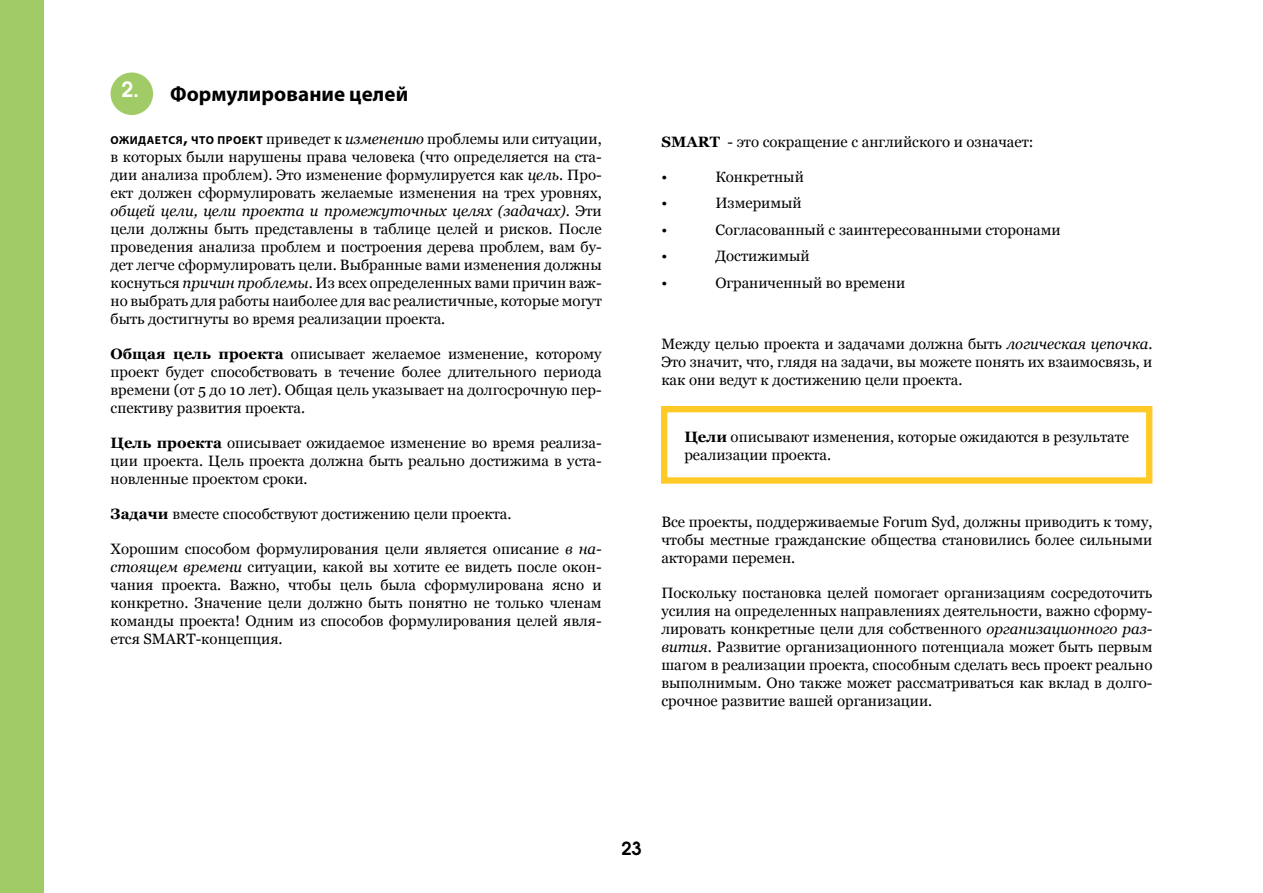
<style>
.page{position:relative;width:1263px;height:893px;background:#fff}
.page>*{position:absolute;margin:0;border:0;box-sizing:border-box;transform-origin:0 0}
.t1{font:700 21px "Myriad Pro";letter-spacing:.005em;color:#000}
.t2{font:600 21px "ITC Avant Garde Std";color:#fff}
.t3{font:600 18px "ITC Avant Garde Std";color:#000}
.t4{font:15px/18px "Georgia";color:#000;text-align:justify}
.s1{font-family:"Myriad Pro";font-weight:700;font-size:11.55px}
.s2{font-family:"Myriad Pro";font-weight:700;font-size:16.5px}
.s3{font-style:italic}
.s4{font-weight:700}
</style>
<div class="page">
<div style="left:0;top:0;width:44px;height:893px;background:#a1cb66"></div>
<div style="left:661px;top:406px;width:491px;height:78px;border:6px solid #ffca28"></div>
<div style="left:111px;top:72px;width:42px;height:43px;background:#a1cb66;border-radius:50%"></div>
<h1 class="t2" style="left:121px;top:76px;width:19px">2.</h1>
<h1 class="t1" style="left:170px;top:80px;width:240px">Формулирование целей</h1>
<p class="t4" style="left:111px;top:130px;width:493px"><span class="s1">ожидается</span><span class="s2">,</span> <span class="s1">что проект</span> приведет к <span class="s3">изменению</span> проблемы или ситуации, в которых были нарушены права человека (что определяется на ста&shy;дии анализа проблем). Это изменение формулируется как <span class="s3">цель</span>. Про&shy;ект должен сформулировать желаемые изменения на трех уровнях, <span class="s3">общей цели, цели проекта и промежуточных целях (задачах)</span>. Эти цели должны быть представлены в таблице целей и рисков. После проведения анализа проблем и построения дерева проблем, вам бу&shy;дет легче сформулировать цели. Выбранные вами изменения должны коснуться <span class="s3">причин проблемы</span>. Из всех определенных вами причин важ&shy;но выбрать для работы наиболее для вас реалистичные, которые могут быть достигнуты во время реализации проекта.</p>
<p class="t4" style="left:111px;top:345px;width:493px"><span class="s4">Общая цель проекта</span> описывает желаемое изменение, которому проект будет способствовать в течение более длительного периода времени (от 5 до 10 лет). Общая цель указывает на долгосрочную пер&shy;спективу развития проекта.</p>
<p class="t4" style="left:111px;top:434px;width:493px"><span class="s4">Цель проекта</span> описывает ожидаемое изменение во время реализа&shy;ции проекта. Цель проекта должна быть реально достижима в уста&shy;новленные проектом сроки.</p>
<p class="t4" style="left:111px;top:505px;width:402px"><span class="s4">Задачи</span> вместе способствуют достижению цели проекта.</p>
<p class="t4" style="left:111px;top:540px;width:493px">Хорошим способом формулирования цели является описание <span class="s3">в на&shy;стоящем времени</span> ситуации, какой вы хотите ее видеть после окон&shy;чания проекта. Важно, чтобы цель была сформулирована ясно и конкретно. Значение цели должно быть понятно не только членам команды проекта! Одним из способов формулирования целей явля&shy;ется SMART-концепция.</p>
<p class="t4" style="left:661px;top:133px;width:374px"><span class="s4">SMART</span> - это сокращение с английского и означает:</p>
<p class="t4" style="left:661px;top:168px;width:7px">•</p>
<p class="t4" style="left:715px;top:168px;width:90px">Конкретный</p>
<p class="t4" style="left:661px;top:194px;width:7px">•</p>
<p class="t4" style="left:715px;top:194px;width:88px">Измеримый</p>
<p class="t4" style="left:661px;top:221px;width:7px">•</p>
<p class="t4" style="left:715px;top:221px;width:347px">Согласованный с заинтересованными сторонами</p>
<p class="t4" style="left:661px;top:247px;width:7px">•</p>
<p class="t4" style="left:715px;top:247px;width:96px">Достижимый</p>
<p class="t4" style="left:661px;top:274px;width:7px">•</p>
<p class="t4" style="left:715px;top:274px;width:191px">Ограниченный во времени</p>
<p class="t4" style="left:661px;top:335px;width:493px">Между целью проекта и задачами должна быть <span class="s3">логическая цепочка</span>.<br>Это значит, что, глядя на задачи, вы можете понять их взаимосвязь, и как они ведут к достижению цели проекта.</p>
<p class="t4" style="left:684px;top:428px;width:446px"><span class="s4">Цели</span> описывают изменения, которые ожидаются в результате реализации проекта.</p>
<p class="t4" style="left:661px;top:513px;width:493px">Все проекты, поддерживаемые Forum Syd, должны приводить к тому, чтобы местные гражданские общества становились более сильными акторами перемен.</p>
<p class="t4" style="left:661px;top:584px;width:493px">Поскольку постановка целей помогает организациям сосредоточить усилия на определенных направлениях деятельности, важно сформу&shy;лировать конкретные цели для собственного <span class="s3">организационного раз&shy;вития</span>. Развитие организационного потенциала может быть первым шагом в реализации проекта, способным сделать весь проект реально выполнимым. Оно также может рассматриваться как вклад в долго&shy;срочное развитие вашей организации.</p>
<p class="t3" style="left:621px;top:837px;width:22px">23</p>
</div>
